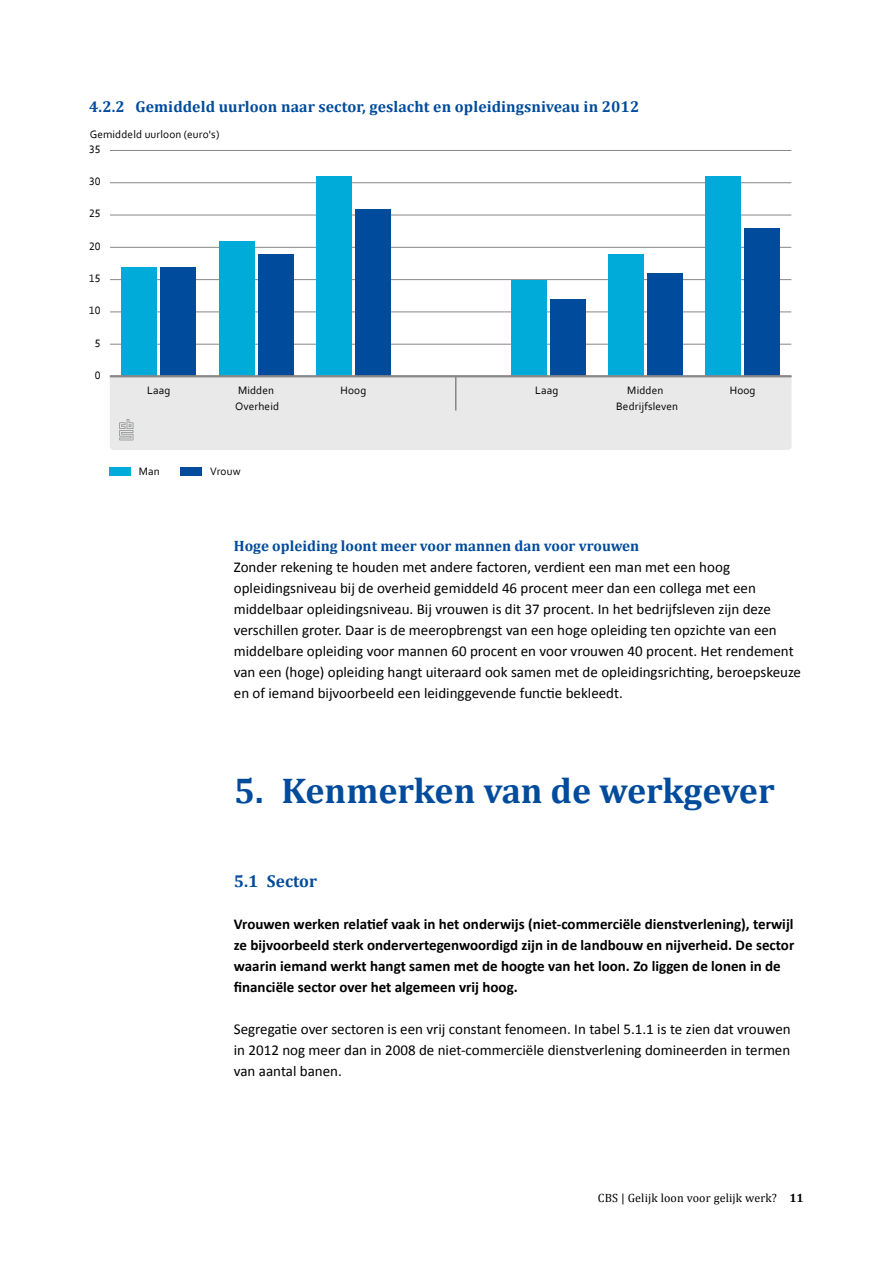
<style>
.page{position:relative;width:893px;height:1263px;background:#fff}
.page>*{position:absolute;margin:0;border:0;box-sizing:border-box;transform-origin:0 0}
.t1{font:700 36px "Cambria";color:#004b9c}
.t2{font:700 17.25px "Cambria";color:#004b9c}
.t3{font:700 15.75px "Cambria";letter-spacing:.005em;color:#004b9c}
._004_brood{font:15px/21px "Calibri";color:#000}
._004_Intro{font:700 15px/21px "Calibri";color:#000}
._004_sub_tussenkopje{font:700 15px "Cambria";color:#004b9c}
.t4{font:12px "Cambria";letter-spacing:.01em;color:#000}
.t5{font:11.25px "Corbel";letter-spacing:.01em;color:#000}
.s1{font-weight:700}
</style>
<div class="page">
<div style="left:110px;top:377px;width:682px;height:73px;background:#e9e9e9"></div>
<svg style="left:119px;top:419px;width:14px;height:21px"></svg>
<hr style="left:110px;top:344px;width:681px;height:1px;background:#878786">
<hr style="left:110px;top:312px;width:681px;height:1px;background:#878786">
<hr style="left:110px;top:279px;width:681px;height:1px;background:#878786">
<hr style="left:110px;top:247px;width:681px;height:1px;background:#878786">
<hr style="left:110px;top:215px;width:681px;height:1px;background:#878786">
<hr style="left:110px;top:182px;width:681px;height:1px;background:#878786">
<hr style="left:110px;top:150px;width:681px;height:1px;background:#878786">
<div style="left:161px;top:267px;width:35px;height:109px;background:#004b9c"></div>
<div style="left:258px;top:254px;width:35px;height:122px;background:#004b9c"></div>
<div style="left:355px;top:209px;width:35px;height:167px;background:#004b9c"></div>
<div style="left:550px;top:299px;width:35px;height:77px;background:#004b9c"></div>
<div style="left:647px;top:273px;width:35px;height:103px;background:#004b9c"></div>
<div style="left:745px;top:228px;width:35px;height:148px;background:#004b9c"></div>
<div style="left:122px;top:267px;width:35px;height:109px;background:#00abda"></div>
<div style="left:219px;top:241px;width:35px;height:135px;background:#00abda"></div>
<div style="left:316px;top:176px;width:35px;height:200px;background:#00abda"></div>
<div style="left:511px;top:280px;width:35px;height:96px;background:#00abda"></div>
<div style="left:608px;top:254px;width:35px;height:122px;background:#00abda"></div>
<div style="left:706px;top:176px;width:35px;height:200px;background:#00abda"></div>
<hr style="left:455px;top:376px;width:1px;height:34px;background:#878786">
<hr style="left:110px;top:375px;width:681px;height:2px;background:#878786">
<div style="left:110px;top:467px;width:21px;height:8px;background:#00abda"></div>
<div style="left:180px;top:467px;width:22px;height:8px;background:#004b9c"></div>
<p class="t3" style="left:89px;top:96px;width:552px">4.2.2 Gemiddeld uurloon naar sector, geslacht en opleidingsniveau in 2012</p>
<p class="t5" style="left:90px;top:127px;width:131px">Gemiddeld uurloon (euro's)</p>
<p class="t5" style="left:89px;top:142px;width:13px">35</p>
<p class="t5" style="left:89px;top:174px;width:13px">30</p>
<p class="t5" style="left:89px;top:207px;width:13px">25</p>
<p class="t5" style="left:89px;top:239px;width:13px">20</p>
<p class="t5" style="left:89px;top:271px;width:13px">15</p>
<p class="t5" style="left:89px;top:304px;width:13px">10</p>
<p class="t5" style="left:95px;top:336px;width:7px">5</p>
<p class="t5" style="left:95px;top:368px;width:7px">0</p>
<p class="t5" style="left:147px;top:383px;width:25px">Laag</p>
<p class="t5" style="left:238px;top:383px;width:38px">Midden</p>
<p class="t5" style="left:340px;top:383px;width:27px">Hoog</p>
<p class="t5" style="left:535px;top:383px;width:25px">Laag</p>
<p class="t5" style="left:627px;top:383px;width:38px">Midden</p>
<p class="t5" style="left:730px;top:383px;width:27px">Hoog</p>
<p class="t5" style="left:235px;top:400px;width:45px">Overheid</p>
<p class="t5" style="left:616px;top:399px;width:64px">Bedrijfsleven</p>
<p class="t5" style="left:139px;top:465px;width:22px">Man</p>
<p class="t5" style="left:210px;top:465px;width:32px">Vrouw</p>
<p class="_004_sub_tussenkopje" style="left:234px;top:536px;width:407px">Hoge opleiding loont meer voor mannen dan voor vrouwen</p>
<p class="_004_brood" style="left:234px;top:557px;width:569px">Zonder rekening te houden met andere factoren, verdient een man met een hoog opleidingsniveau bij de overheid gemiddeld 46 procent meer dan een collega met een middelbaar opleidingsniveau. Bij vrouwen is dit 37 procent. In het bedrijfsleven zijn deze verschillen groter. Daar is de meeropbrengst van een hoge opleiding ten opzichte van een middelbare opleiding voor mannen 60 procent en voor vrouwen 40 procent. Het rendement van een (hoge) opleiding hangt uiteraard ook samen met de opleidingsrichting, beroepskeuze en of iemand bijvoorbeeld een leidinggevende functie bekleedt.</p>
<p class="t1" style="left:234px;top:766px;width:542px">5. Kenmerken van de werkgever</p>
<p class="t2" style="left:234px;top:869px;width:85px">5.1 Sector</p>
<p class="_004_Intro" style="left:234px;top:913px;width:562px">Vrouwen werken relatief vaak in het onderwijs (niet-commerciële dienstverlening), terwijl ze bijvoorbeeld sterk ondervertegenwoordigd zijn in de landbouw en nijverheid. De sector waarin iemand werkt hangt samen met de hoogte van het loon. Zo liggen de lonen in de financiële sector over het algemeen vrij hoog.</p>
<p class="_004_brood" style="left:234px;top:1019px;width:558px;text-align:justify">Segregatie over sectoren is een vrij constant fenomeen. In tabel 5.1.1 is te zien dat vrouwen in 2012 nog meer dan in 2008 de niet-commerciële dienstverlening domineerden in termen van aantal banen.</p>
<p class="t4" style="left:598px;top:1191px;width:207px">CBS | Gelijk loon voor gelijk werk? <span class="s1">11</span></p>
</div>
